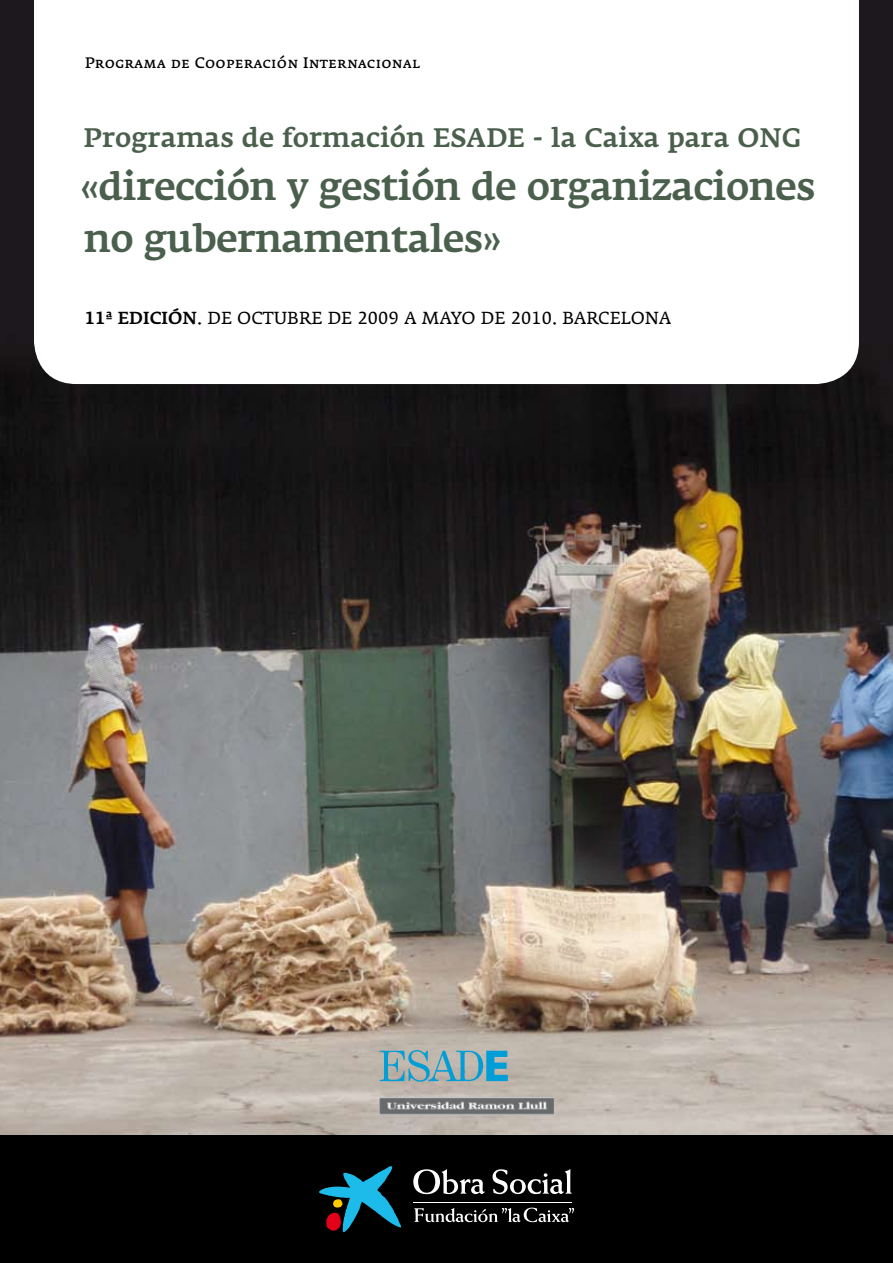
<style>
.page{position:relative;width:893px;height:1263px;background:#fff}
.page>*{position:absolute;margin:0;border:0;box-sizing:border-box;transform-origin:0 0}
.t1{font:38.1px/52.5px "Fedra Serif A Medium TF";letter-spacing:-.02em;color:#4a604d}
.t2{font:26.4px "Fedra Serif A Medium TF";color:#4a604d}
.t3{font:17.25px "Fedra Serif A Book TF";color:#000}
.t4{font:15px "Fedra Serif A Normal SC";letter-spacing:.01em;color:#000}
.s1{font-family:"Fedra Serif A Medium TF"}
</style>
<div class="page">
<div style="left:0;top:1135px;width:893px;height:128px;background:#000"></div>
<svg style="left:319px;top:1166px;width:82px;height:66px"></svg>
<hr style="left:414px;top:1202px;width:158px;height:1px;background:#fff">
<hr style="left:414px;top:1203px;width:158px;height:1px;background:#fff">
<svg style="left:413px;top:1169px;width:72px;height:25px"></svg>
<svg style="left:493px;top:1169px;width:79px;height:25px"></svg>
<svg style="left:414px;top:1208px;width:160px;height:14px"></svg>
<img style="left:0;top:0;width:893px;height:1135px">
<svg style="left:34px;top:0;width:825px;height:384px"></svg>
<svg style="left:380px;top:1050px;width:128px;height:32px;background:#79acba"></svg>
<img style="left:380px;top:1098px;width:174px;height:16px">
<p class="t4" style="left:85px;top:54px;width:336px">Programa de Cooperación Internacional</p>
<p class="t2" style="left:84px;top:123px;width:719px">Programas de formación ESADE - la Caixa para ONG</p>
<p class="t1" style="left:80px;top:160px;width:737px">«dirección y gestión de organizaciones no gubernamentales»</p>
<p class="t3" style="left:85px;top:308px;width:588px"><span class="s1">11ª edicióN</span>. DE OCTUBRE DE 2009 A MAYO DE 2010. BARCELONA</p>
</div>
